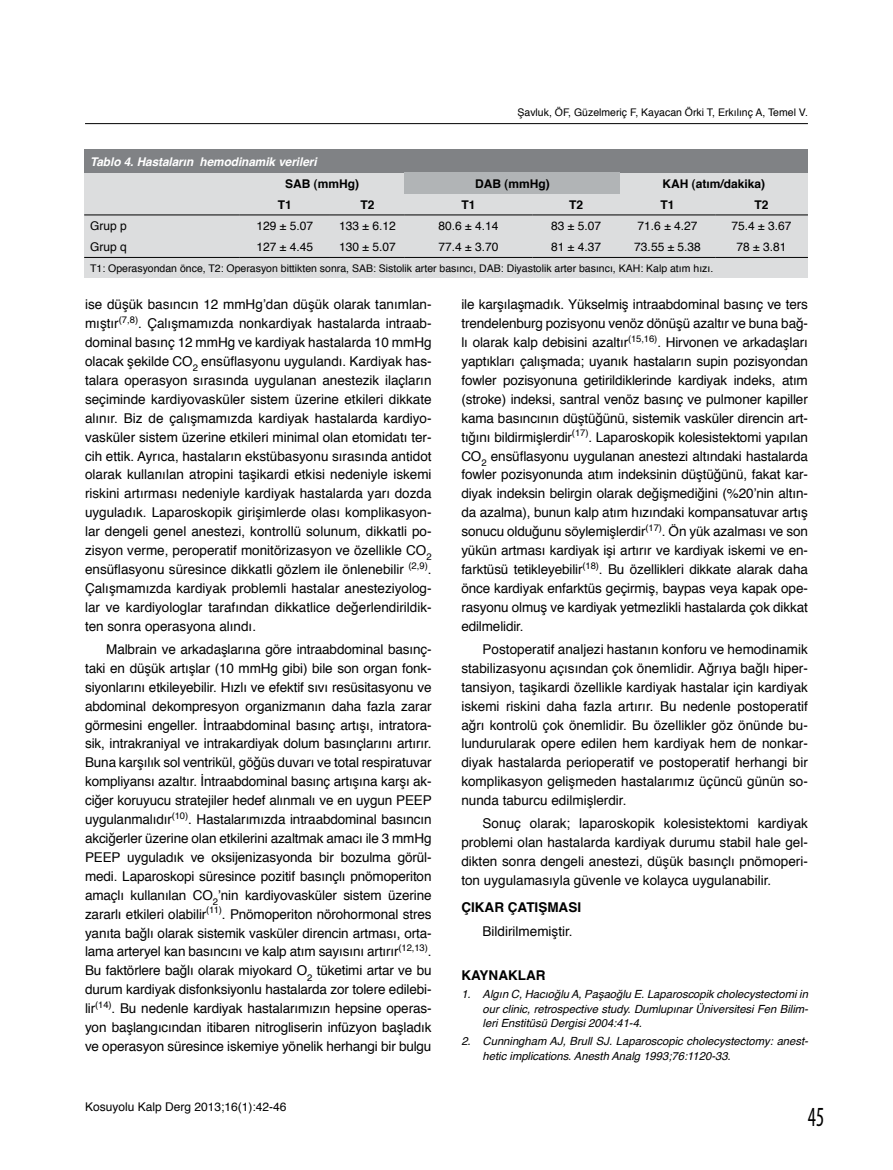
<style>
.page{position:relative;width:893px;height:1170px;background:#fff}
.page>*{position:absolute;margin:0;border:0;box-sizing:border-box;transform-origin:0 0}
.t1{font:condensed 27.75px "Myriad Pro";color:#000;scale:.76 1}
.t2{font:13.5px/18.9px "Helvetica";color:#000;text-align:justify}
.t3{font:700 13.5px "Helvetica";color:#000}
.t4{font:12px "Helvetica";color:#000}
.t5{font:700 12px "Helvetica";color:#000}
.t6{font:italic 700 12px "Helvetica";letter-spacing:-.005em;color:#fff}
.t7{font:italic 11.25px/14.2px "Helvetica";color:#000;text-align:justify}
.t8{font:10.5px "Helvetica";color:#000}
</style>
<div class="page">
<hr style="left:85px;top:123px;width:723px;height:1px;background:#000">
<div style="left:84px;top:149px;width:724px;height:128px;background:#dcddde"></div>
<div style="left:84px;top:149px;width:724px;height:23px;background:#808285"></div>
<div style="left:405px;top:172px;width:215px;height:22px;background:#b1b4b6"></div>
<hr style="left:84px;top:214px;width:156px;height:1px;background:#000">
<hr style="left:240px;top:214px;width:90px;height:1px;background:#000">
<hr style="left:330px;top:214px;width:75px;height:1px;background:#000">
<hr style="left:405px;top:214px;width:127px;height:1px;background:#000">
<hr style="left:532px;top:214px;width:88px;height:1px;background:#000">
<hr style="left:620px;top:214px;width:95px;height:1px;background:#000">
<hr style="left:715px;top:214px;width:93px;height:1px;background:#000">
<hr style="left:84px;top:257px;width:156px;height:1px;background:#000">
<hr style="left:240px;top:257px;width:90px;height:1px;background:#000">
<hr style="left:330px;top:257px;width:75px;height:1px;background:#000">
<hr style="left:405px;top:257px;width:127px;height:1px;background:#000">
<hr style="left:532px;top:257px;width:88px;height:1px;background:#000">
<hr style="left:620px;top:257px;width:95px;height:1px;background:#000">
<hr style="left:715px;top:257px;width:93px;height:1px;background:#000">
<p class="t8" style="left:517px;top:105px;width:292px">Şavluk, ÖF, Güzelmeriç F, Kayacan Örki T, Erkılınç A, Temel V.</p>
<p class="t6" style="left:90px;top:152px;width:228px">Tablo 4. Hastaların hemodinamik verileri</p>
<p class="t5" style="left:285px;top:175px;width:75px">SAB (mmHg)</p>
<p class="t5" style="left:475px;top:175px;width:76px">DAB (mmHg)</p>
<p class="t5" style="left:663px;top:175px;width:104px">KAH (atım/dakika)</p>
<p class="t5" style="left:278px;top:196px;width:16px">T1</p>
<p class="t5" style="left:360px;top:196px;width:16px">T2</p>
<p class="t5" style="left:462px;top:196px;width:16px">T1</p>
<p class="t5" style="left:569px;top:196px;width:16px">T2</p>
<p class="t5" style="left:661px;top:196px;width:16px">T1</p>
<p class="t5" style="left:755px;top:196px;width:16px">T2</p>
<p class="t4" style="left:90px;top:218px;width:38px">Grup p</p>
<p class="t4" style="left:257px;top:218px;width:58px">129 ± 5.07</p>
<p class="t4" style="left:339px;top:218px;width:58px">133 ± 6.12</p>
<p class="t4" style="left:439px;top:218px;width:61px">80.6 ± 4.14</p>
<p class="t4" style="left:551px;top:218px;width:51px">83 ± 5.07</p>
<p class="t4" style="left:638px;top:218px;width:61px">71.6 ± 4.27</p>
<p class="t4" style="left:732px;top:218px;width:61px">75.4 ± 3.67</p>
<p class="t4" style="left:90px;top:239px;width:38px">Grup q</p>
<p class="t4" style="left:257px;top:239px;width:58px">127 ± 4.45</p>
<p class="t4" style="left:339px;top:239px;width:58px">130 ± 5.07</p>
<p class="t4" style="left:439px;top:239px;width:61px">77.4 ± 3.70</p>
<p class="t4" style="left:551px;top:239px;width:51px">81 ± 4.37</p>
<p class="t4" style="left:634px;top:239px;width:68px">73.55 ± 5.38</p>
<p class="t4" style="left:737px;top:239px;width:51px">78 ± 3.81</p>
<p class="t8" style="left:90px;top:261px;width:625px">T1: Operasyondan önce, T2: Operasyon bittikten sonra, SAB: Sistolik arter basıncı, DAB: Diyastolik arter basıncı, KAH: Kalp atım hızı.</p>
<p class="t2" style="left:85px;top:296px;width:348px">ise düşük basıncın 12 mmHg’dan düşük olarak tanımlan&shy;mıştır<sup>(7,8)</sup>. Çalışmamızda nonkardiyak hastalarda intraab&shy;dominal basınç 12 mmHg ve kardiyak hastalarda 10 mmHg olacak şekilde CO<sub>2</sub> ensüflasyonu uygulandı. Kardiyak has&shy;talara operasyon sırasında uygulanan anestezik ilaçların seçiminde kardiyovasküler sistem üzerine etkileri dikkate alınır. Biz de çalışmamızda kardiyak hastalarda kardiyo&shy;vasküler sistem üzerine etkileri minimal olan etomidatı ter&shy;cih ettik. Ayrıca, hastaların ekstübasyonu sırasında antidot olarak kullanılan atropini taşikardi etkisi nedeniyle iskemi riskini artırması nedeniyle kardiyak hastalarda yarı dozda uyguladık. Laparoskopik girişimlerde olası komplikasyon&shy;lar dengeli genel anestezi, kontrollü solunum, dikkatli po&shy;zisyon verme, peroperatif monitörizasyon ve özellikle CO<sub>2 </sub>ensüflasyonu süresince dikkatli gözlem ile önlenebilir <sup>(2,9)</sup>.<br>Çalışmamızda kardiyak problemli hastalar anesteziyolog&shy;lar ve kardiyologlar tarafından dikkatlice değerlendirildik&shy;ten sonra operasyona alındı.</p>
<p class="t2" style="left:85px;top:640px;width:348px;text-indent:21px">Malbrain ve arkadaşlarına göre intraabdominal basınç&shy;taki en düşük artışlar (10 mmHg gibi) bile son organ fonk&shy;siyonlarını etkileyebilir. Hızlı ve efektif sıvı resüsitasyonu ve abdominal dekompresyon organizmanın daha fazla zarar görmesini engeller. İntraabdominal basınç artışı, intratora&shy;sik, intrakraniyal ve intrakardiyak dolum basınçlarını artırır.<br>Buna karşılık sol ventrikül, göğüs duvarı ve total respiratuvar kompliyansı azaltır. İntraabdominal basınç artışına karşı ak&shy;ciğer koruyucu stratejiler hedef alınmalı ve en uygun PEEP uygulanmalıdır<sup>(10)</sup>. Hastalarımızda intraabdominal basıncın akciğerler üzerine olan etkilerini azaltmak amacı ile 3 mmHg PEEP uyguladık ve oksijenizasyonda bir bozulma görül&shy;medi. Laparoskopi süresince pozitif basınçlı pnömoperiton amaçlı kullanılan CO<sub>2</sub>’nin kardiyovasküler sistem üzerine zararlı etkileri olabilir<sup>(11)</sup>. Pnömoperiton nörohormonal stres yanıta bağlı olarak sistemik vasküler direncin artması, orta&shy;lama arteryel kan basıncını ve kalp atım sayısını artırır<sup>(12,13)</sup>.<br>Bu faktörlere bağlı olarak miyokard O<sub>2</sub> tüketimi artar ve bu durum kardiyak disfonksiyonlu hastalarda zor tolere edilebi&shy;lir<sup>(14)</sup>. Bu nedenle kardiyak hastalarımızın hepsine operas&shy;yon başlangıcından itibaren nitrogliserin infüzyon başladık ve operasyon süresince iskemiye yönelik herhangi bir bulgu</p>
<p class="t4" style="left:85px;top:1098px;width:203px">Kosuyolu Kalp Derg 2013;16(1):42-46</p>
<p class="t2" style="left:461px;top:296px;width:348px">ile karşılaşmadık. Yükselmiş intraabdominal basınç ve ters trendelenburg pozisyonu venöz dönüşü azaltır ve buna bağ&shy;lı olarak kalp debisini azaltır<sup>(15,16)</sup>. Hirvonen ve arkadaşları yaptıkları çalışmada; uyanık hastaların supin pozisyondan fowler pozisyonuna getirildiklerinde kardiyak indeks, atım (stroke) indeksi, santral venöz basınç ve pulmoner kapiller kama basıncının düştüğünü, sistemik vasküler direncin art&shy;tığını bildirmişlerdir<sup>(17)</sup>. Laparoskopik kolesistektomi yapılan CO<sub>2</sub> ensüflasyonu uygulanan anestezi altındaki hastalarda fowler pozisyonunda atım indeksinin düştüğünü, fakat kar&shy;diyak indeksin belirgin olarak değişmediğini (%20’nin altın&shy;da azalma), bunun kalp atım hızındaki kompansatuvar artış sonucu olduğunu söylemişlerdir<sup>(17)</sup>. Ön yük azalması ve son yükün artması kardiyak işi artırır ve kardiyak iskemi ve en&shy;farktüsü tetikleyebilir<sup>(18)</sup>. Bu özellikleri dikkate alarak daha önce kardiyak enfarktüs geçirmiş, baypas veya kapak ope&shy;rasyonu olmuş ve kardiyak yetmezlikli hastalarda çok dikkat edilmelidir.</p>
<p class="t2" style="left:461px;top:640px;width:348px;text-indent:21px">Postoperatif analjezi hastanın konforu ve hemodinamik stabilizasyonu açısından çok önemlidir. Ağrıya bağlı hiper&shy;tansiyon, taşikardi özellikle kardiyak hastalar için kardiyak iskemi riskini daha fazla artırır. Bu nedenle postoperatif ağrı kontrolü çok önemlidir. Bu özellikler göz önünde bu&shy;lundurularak opere edilen hem kardiyak hem de nonkar&shy;diyak hastalarda perioperatif ve postoperatif herhangi bir komplikasyon gelişmeden hastalarımız üçüncü günün so&shy;nunda taburcu edilmişlerdir.</p>
<p class="t2" style="left:461px;top:814px;width:348px;text-indent:21px">Sonuç olarak; laparoskopik kolesistektomi kardiyak problemi olan hastalarda kardiyak durumu stabil hale gel&shy;dikten sonra dengeli anestezi, düşük basınçlı pnömoperi&shy;ton uygulamasıyla güvenle ve kolayca uygulanabilir.</p>
<p class="t3" style="left:461px;top:898px;width:19px">Çıkar</p>
<p class="t3" style="left:508px;top:898px;width:19px">Çatışması</p>
<p class="t2" style="left:483px;top:922px;width:92px">Bildirilmemiştir.</p>
<p class="t3" style="left:461px;top:965px;width:86px">KAYNAKLAR</p>
<p class="t7" style="left:483px;top:987px;width:327px;text-indent:-21px">1. Algın C, Hacıoğlu A, Paşaoğlu E. Laparoscopik cholecystectomi in our clinic, retrospective study. Dumlupınar Üniversitesi Fen Bilim&shy;leri Enstitüsü Dergisi 2004:41-4.</p>
<p class="t7" style="left:483px;top:1034px;width:327px;text-indent:-21px">2. Cunningham AJ, Brull SJ. Laparoscopic cholecystectomy: anest&shy;hetic implications. Anesth Analg 1993;76:1120-33.</p>
<h1 class="t1" style="left:808px;top:1099px;width:23px">45</h1>
</div>
